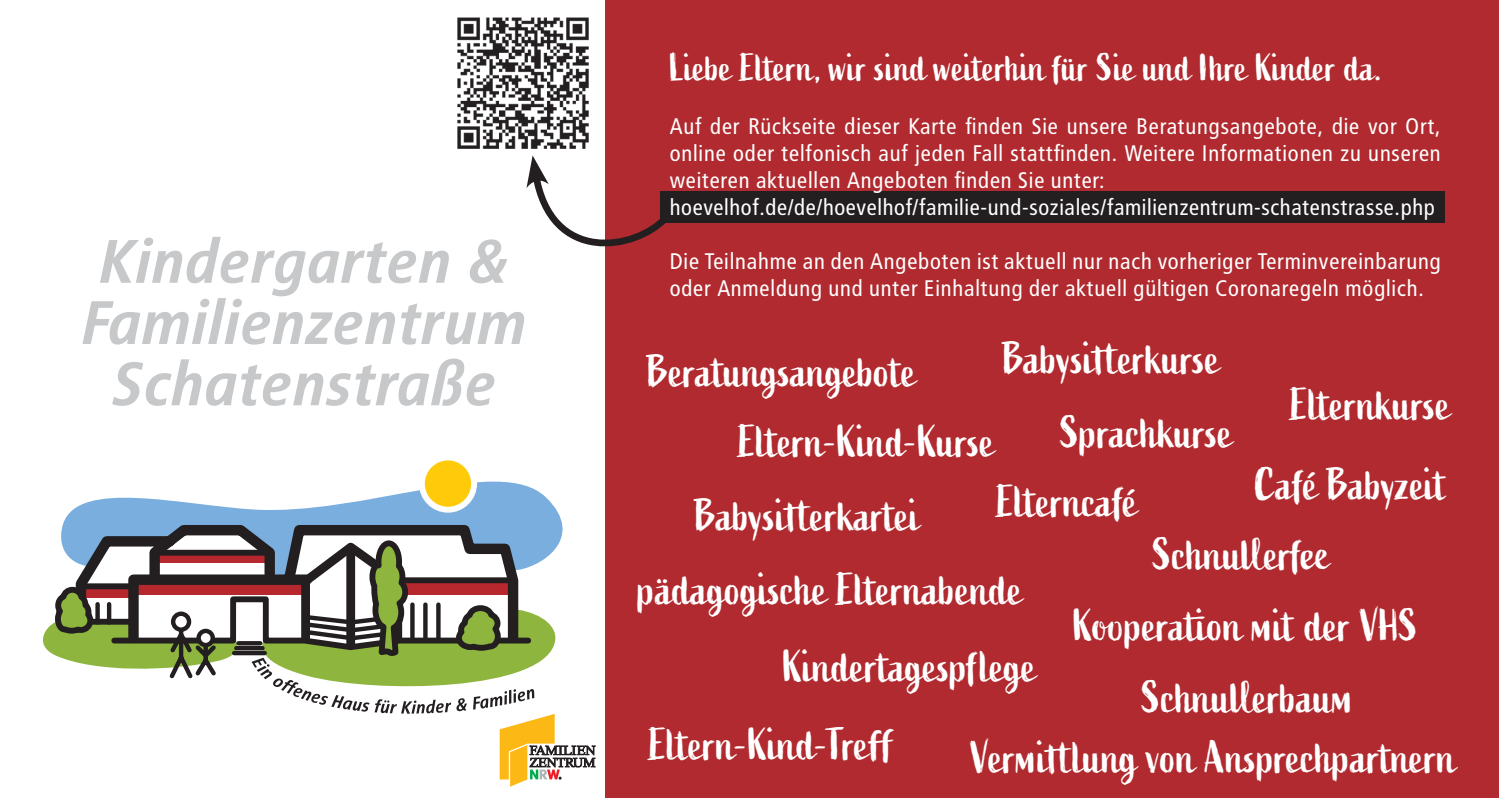
<style>
.page{position:relative;width:1499px;height:798px;background:#fff}
.page>*{position:absolute;margin:0;border:0;box-sizing:border-box;transform-origin:0 0}
.t1{font:italic 700 61.2px/61.2px "Transit";color:#c7c8ca;text-align:center}
.t2{font:45px/71.3px "Active";color:#fff;text-align:center}
.t3{font:38.25px "Active";color:#fff}
.t4{font:22.5px/27px "Transit";color:#fff}
</style>
<div class="page">
<div style="left:606px;top:0;width:893px;height:797px;background:#b02a2f"></div>
<svg style="left:65px;top:481px;width:496px;height:38px"></svg>
<div style="left:422px;top:457px;width:52px;height:52px;background:#feca0a;border-radius:50%"></div>
<div style="left:419px;top:454px;width:58px;height:58px;border:6px solid #fff;border-radius:50%"></div>
<img style="left:457px;top:17px;width:132px;height:132px">
<svg style="left:526px;top:155px;width:140px;height:111px"></svg>
<div style="left:660px;top:191px;width:785px;height:32px;background:#231f20"></div>
<svg style="left:43px;top:519px;width:552px;height:267px"></svg>
<h1 class="t1" style="left:80px;top:231px;width:447px">Kindergarten &amp;<br>Familienzentrum<br>Schatenstraße</h1>
<h3 class="t3" style="left:670px;top:45px;width:714px">Liebe Eltern, wir sind weiterhin für Sie und Ihre Kinder da.</h3>
<p class="t4" style="left:670px;top:113px;width:773px">Auf der Rückseite dieser Karte finden Sie unsere Beratungsangebote, die vor Ort, online oder telfonisch auf jeden Fall stattfinden. Weitere Informationen zu unseren weiteren aktuellen Angeboten finden Sie unter: hoevelhof.de/de/hoevelhof/familie-und-soziales/familienzentrum-schatenstrasse.php</p>
<p class="t4" style="left:670px;top:248px;width:773px">Die Teilnahme an den Angeboten ist aktuell nur nach vorheriger Terminvereinbarung oder Anmeldung und unter Einhaltung der aktuell gültigen Coronaregeln möglich.</p>
<h2 class="t2" style="left:647px;top:336px;width:271px">Beratungsangebote</h2>
<h2 class="t2" style="left:1003px;top:324px;width:219px">Babysitterkurse</h2>
<h2 class="t2" style="left:738px;top:406px;width:258px">Eltern-Kind-Kurse</h2>
<h2 class="t2" style="left:1060px;top:398px;width:174px">Sprachkurse</h2>
<h2 class="t2" style="left:1290px;top:370px;width:162px">Elternkurse</h2>
<h2 class="t2" style="left:1255px;top:449px;width:194px">Café Babyzeit</h2>
<h2 class="t2" style="left:996px;top:467px;width:143px">Elterncafé</h2>
<h2 class="t2" style="left:695px;top:480px;width:226px">Babysitterkartei</h2>
<h2 class="t2" style="left:1073px;top:520px;width:346px">Schnullerfee<br>Kooperation mit der VHS<br>Schnullerbaum</h2>
<h2 class="t2" style="left:637px;top:554px;width:387px">pädagogische Elternabende</h2>
<h2 class="t2" style="left:783px;top:631px;width:255px">Kindertagespflege</h2>
<h2 class="t2" style="left:649px;top:709px;width:250px">Eltern-Kind-Treff</h2>
<h2 class="t2" style="left:971px;top:723px;width:487px">Vermittlung von Ansprechpartnern</h2>
</div>
